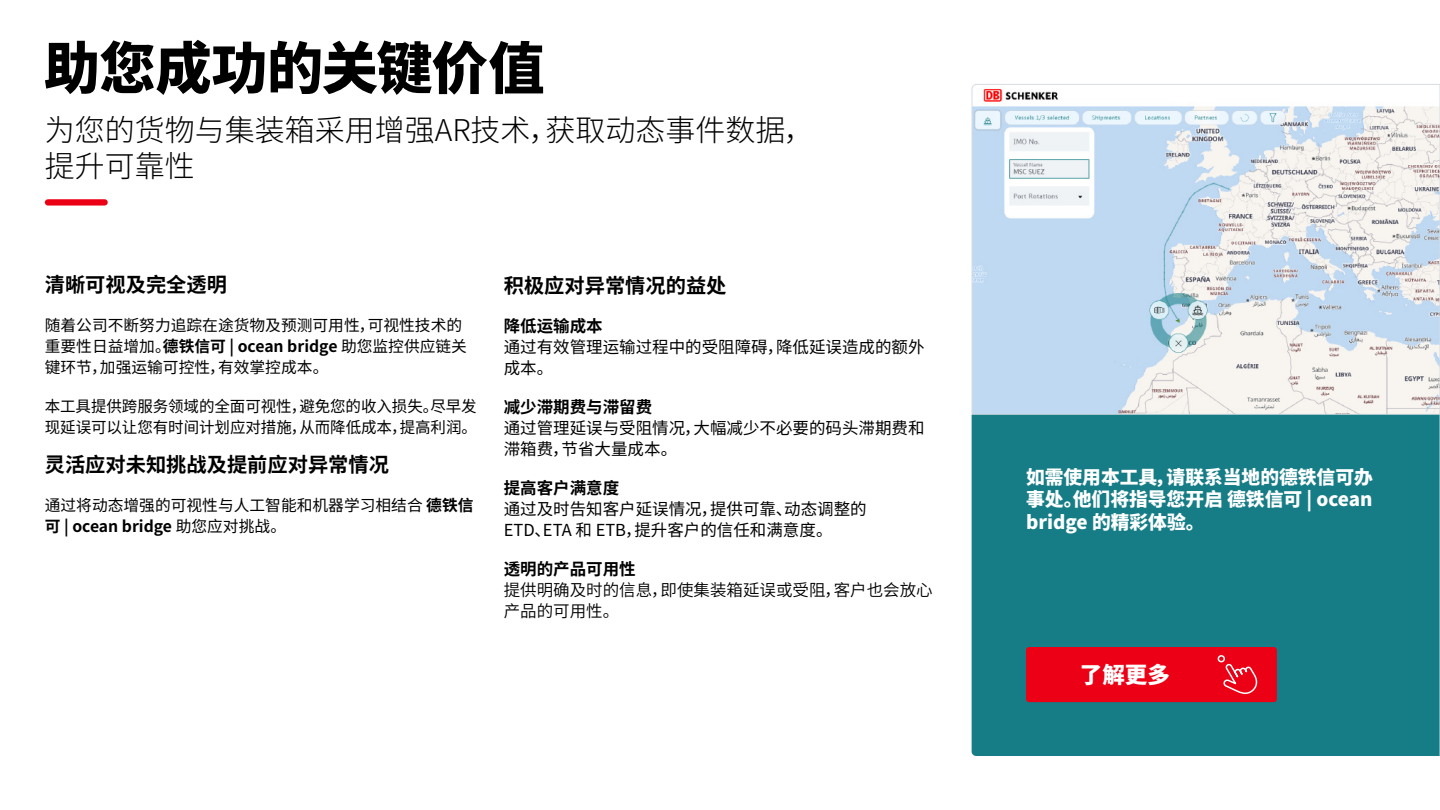
<style>
.page{position:relative;width:1440px;height:810px;background:#fff}
.page>*{position:absolute;margin:0;border:0;box-sizing:border-box;transform-origin:0 0}
.t1{font:800 56.25px "Source Han Sans SC";letter-spacing:-.015em;color:#000}
.t2{font:300 30px/36px "Source Han Sans SC";color:#000}
.t3{font:800 22.5px "Source Han Sans SC";color:#fff}
.t4{font:700 20.25px "Source Han Sans SC";color:#000}
.t5{font:800 18.75px/22.5px "Source Han Sans SC";color:#fff;text-align:justify}
.t6{font:16.5px/21px "Source Han Sans SC";color:#000}
.t7{font:16.5px/21px "Source Han Sans SC";color:#000}
.t8{font:700 16.5px "Source Han Sans SC";color:#000}
.t9{font:15.75px/21px "Source Han Sans SC";color:#000}
.s1{font-weight:700}
</style>
<div class="page">
<svg style="left:971px;top:84px;width:469px;height:331px"></svg>
<div style="left:972px;top:415px;width:468px;height:341px;background:#167d86"></div>
<div style="left:48px;top:199px;width:57px;height:7px;background:#ec0016"></div>
<div style="left:1026px;top:647px;width:251px;height:55px;background:#ec0016;border-radius:3px"></div>
<svg style="left:1222px;top:662px;width:36px;height:32px"></svg>
<div style="left:1218px;top:655px;width:7px;height:7px;border:2px solid #ecffff;border-radius:50%"></div>
<h1 class="t1" style="left:44px;top:37px;width:502px">助您成功的关键价值</h1>
<h2 class="t2" style="left:45px;top:113px;width:770px">为您的货物与集装箱采用增强AR技术，获取动态事件数据，提升可靠性</h2>
<p class="t4" style="left:45px;top:273px;width:184px">清晰可视及完全透明</p>
<p class="t9" style="left:45px;top:315px;width:424px">随着公司不断努力追踪在途货物及预测可用性，可视性技术的重要性日益增加。<span class="s1">德铁信可 | ocean bridge</span> 助您监控供应链关键环节，加强运输可控性，有效掌控成本。</p>
<p class="t9" style="left:45px;top:396px;width:434px">本工具提供跨服务领域的全面可视性，避免您的收入损失。尽早发现延误可以让您有时间计划应对措施，从而降低成本，提高利润。</p>
<p class="t4" style="left:45px;top:453px;width:346px">灵活应对未知挑战及提前应对异常情况</p>
<p class="t9" style="left:45px;top:495px;width:430px">通过将动态增强的可视性与人工智能和机器学习相结合 <span class="s1">德铁信可 | ocean bridge</span> 助您应对挑战。</p>
<p class="t4" style="left:504px;top:274px;width:224px">积极应对异常情况的益处</p>
<p class="t8" style="left:504px;top:317px;width:100px">降低运输成本</p>
<p class="t6" style="left:504px;top:337px;width:422px">通过有效管理运输过程中的受阻障碍，降低延误造成的额外成本。</p>
<p class="t8" style="left:504px;top:398px;width:150px">减少滞期费与滞留费</p>
<p class="t6" style="left:504px;top:418px;width:422px">通过管理延误与受阻情况，大幅减少不必要的码头滞期费和滞箱费，节省大量成本。</p>
<p class="t8" style="left:504px;top:479px;width:117px">提高客户满意度</p>
<p class="t6" style="left:504px;top:499px;width:364px">通过及时告知客户延误情况，提供可靠、动态调整的<br>ETD、ETA 和 ETB，提升客户的信任和满意度。</p>
<p class="t8" style="left:504px;top:560px;width:133px">透明的产品可用性</p>
<p class="t7" style="left:504px;top:580px;width:430px">提供明确及时的信息，即使集装箱延误或受阻，客户也会放心产品的可用性。</p>
<p class="t5" style="left:1026px;top:466px;width:348px">如需使用本工具，请联系当地的德铁信可办事处。他们将指导您开启 德铁信可 | ocean bridge 的精彩体验。</p>
<h3 class="t3" style="left:1080px;top:662px;width:91px">了解更多</h3>
</div>
